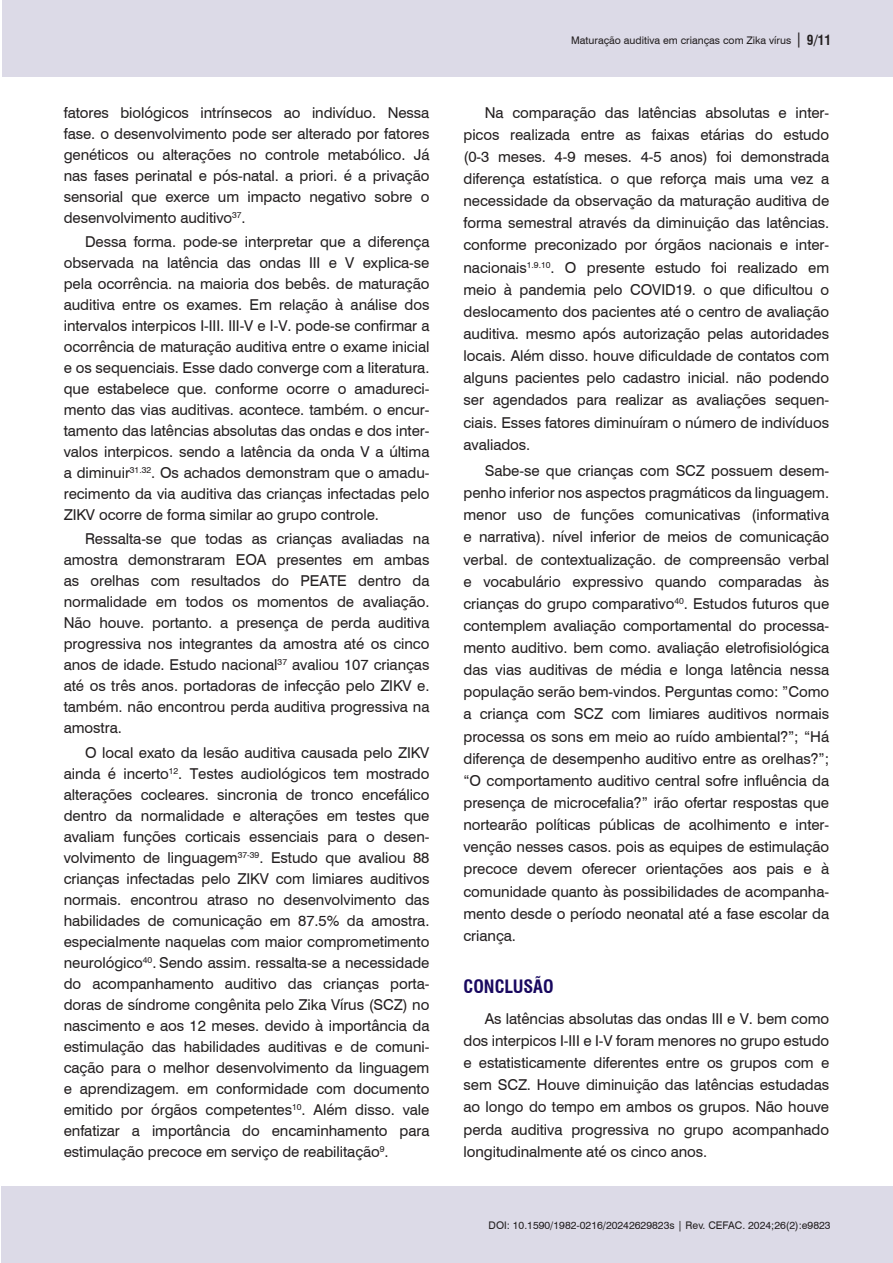
<style>
.page{position:relative;width:893px;height:1263px;background:#fff}
.page>*{position:absolute;margin:0;border:0;box-sizing:border-box;transform-origin:0 0}
.Nivel_1{font:700 condensed 18px "Swiss 721 BT";color:#18085f}
.Corpo_do_texto{font:15px/21px "Swiss 721 BT";letter-spacing:-.005em;color:#231f20;text-align:justify}
.t1{font:10.5px "Swiss 721 BT";color:#231f20}
.s1{font-size:15px}
.s2{font-weight:700;font-stretch:condensed;font-size:13.5px}
</style>
<div class="page">
<div style="left:1px;top:1186px;width:892px;height:77px;background:#dcdae7"></div>
<div style="left:2px;top:0;width:891px;height:77px;background:#dcdae7"></div>
<p class="Corpo_do_texto" style="left:64px;top:101px;width:367px">fatores biológicos intrínsecos ao indivíduo. Nessa fase. o desenvolvimento pode ser alterado por fatores genéticos ou alterações no controle metabólico. Já nas fases perinatal e pós-natal. a priori. é a privação sensorial que exerce um impacto negativo sobre o desenvolvimento auditivo<sup>37</sup>.</p>
<p class="Corpo_do_texto" style="left:64px;top:231px;width:367px;text-indent:21px">Dessa forma. pode-se interpretar que a diferença observada na latência das ondas III e V explica-se pela ocorrência. na maioria dos bebês. de maturação auditiva entre os exames. Em relação à análise dos intervalos interpicos I-III. III-V e I-V. pode-se confirmar a ocorrência de maturação auditiva entre o exame inicial e os sequenciais. Esse dado converge com a literatura. que estabelece que. conforme ocorre o amadureci&shy;mento das vias auditivas. acontece. também. o encur&shy;tamento das latências absolutas das ondas e dos inter&shy;valos interpicos. sendo a latência da onda V a última a diminuir<sup>31.32</sup>. Os achados demonstram que o amadu&shy;recimento da via auditiva das crianças infectadas pelo ZIKV ocorre de forma similar ao grupo controle.</p>
<p class="Corpo_do_texto" style="left:64px;top:528px;width:367px;text-indent:21px">Ressalta-se que todas as crianças avaliadas na amostra demonstraram EOA presentes em ambas as orelhas com resultados do PEATE dentro da normalidade em todos os momentos de avaliação.<br>Não houve. portanto. a presença de perda auditiva progressiva nos integrantes da amostra até os cinco anos de idade. Estudo nacional<sup>37</sup> avaliou 107 crianças até os três anos. portadoras de infecção pelo ZIKV e. também. não encontrou perda auditiva progressiva na amostra.</p>
<p class="Corpo_do_texto" style="left:64px;top:741px;width:367px;text-indent:21px">O local exato da lesão auditiva causada pelo ZIKV ainda é incerto<sup>12</sup>. Testes audiológicos tem mostrado alterações cocleares. sincronia de tronco encefálico dentro da normalidade e alterações em testes que avaliam funções corticais essenciais para o desen&shy;volvimento de linguagem<sup>37-39</sup>. Estudo que avaliou 88 crianças infectadas pelo ZIKV com limiares auditivos normais. encontrou atraso no desenvolvimento das habilidades de comunicação em 87.5% da amostra. especialmente naquelas com maior comprometimento neurológico<sup>40</sup>. Sendo assim. ressalta-se a necessidade do acompanhamento auditivo das crianças porta&shy;doras de síndrome congênita pelo Zika Vírus (SCZ) no nascimento e aos 12 meses. devido à importância da estimulação das habilidades auditivas e de comuni&shy;cação para o melhor desenvolvimento da linguagem e aprendizagem. em conformidade com documento emitido por órgãos competentes<sup>10</sup>. Além disso. vale enfatizar a importância do encaminhamento para estimulação precoce em serviço de reabilitação<sup>9</sup>.</p>
<p class="t1" style="left:571px;top:33px;width:262px">Maturação auditiva em crianças com Zika vírus <span class="s1">|</span> <span class="s2">9/11</span></p>
<p class="Corpo_do_texto" style="left:463px;top:101px;width:367px;line-height:22.2px;text-indent:21px">Na comparação das latências absolutas e inter&shy;picos realizada entre as faixas etárias do estudo (0-3 meses. 4-9 meses. 4-5 anos) foi demonstrada diferença estatística. o que reforça mais uma vez a necessidade da observação da maturação auditiva de forma semestral através da diminuição das latências. conforme preconizado por órgãos nacionais e inter&shy;nacionais<sup>1.9.10</sup>. O presente estudo foi realizado em meio à pandemia pelo COVID19. o que dificultou o deslocamento dos pacientes até o centro de avaliação auditiva. mesmo após autorização pelas autoridades locais. Além disso. houve dificuldade de contatos com alguns pacientes pelo cadastro inicial. não podendo ser agendados para realizar as avaliações sequen&shy;ciais. Esses fatores diminuíram o número de indivíduos avaliados.</p>
<p class="Corpo_do_texto" style="left:463px;top:459px;width:367px;line-height:22.2px;text-indent:21px">Sabe-se que crianças com SCZ possuem desem&shy;penho inferior nos aspectos pragmáticos da linguagem. menor uso de funções comunicativas (informativa e narrativa). nível inferior de meios de comunicação verbal. de contextualização. de compreensão verbal e vocabulário expressivo quando comparadas às crianças do grupo comparativo<sup>40</sup>. Estudos futuros que contemplem avaliação comportamental do processa&shy;mento auditivo. bem como. avaliação eletrofisiológica das vias auditivas de média e longa latência nessa população serão bem-vindos. Perguntas como: ”Como a criança com SCZ com limiares auditivos normais processa os sons em meio ao ruído ambiental?”; “Há diferença de desempenho auditivo entre as orelhas?”; “O comportamento auditivo central sofre influência da presença de microcefalia?” irão ofertar respostas que nortearão políticas públicas de acolhimento e inter&shy;venção nesses casos. pois as equipes de estimulação precoce devem oferecer orientações aos pais e à comunidade quanto às possibilidades de acompanha&shy;mento desde o período neonatal até a fase escolar da criança.</p>
<p class="Nivel_1" style="left:463px;top:976px;width:92px">CONCLUSÃO</p>
<p class="Corpo_do_texto" style="left:463px;top:1007px;width:367px;line-height:22.2px;text-indent:21px">As latências absolutas das ondas III e V. bem como dos interpicos I-III e I-V foram menores no grupo estudo e estatisticamente diferentes entre os grupos com e sem SCZ. Houve diminuição das latências estudadas ao longo do tempo em ambos os grupos. Não houve perda auditiva progressiva no grupo acompanhado longitudinalmente até os cinco anos.</p>
<p class="t1" style="left:489px;top:1218px;width:343px">DOI: 10.1590/1982-0216/20242629823s | Rev. CEFAC. 2024;26(2):e9823</p>
</div>
